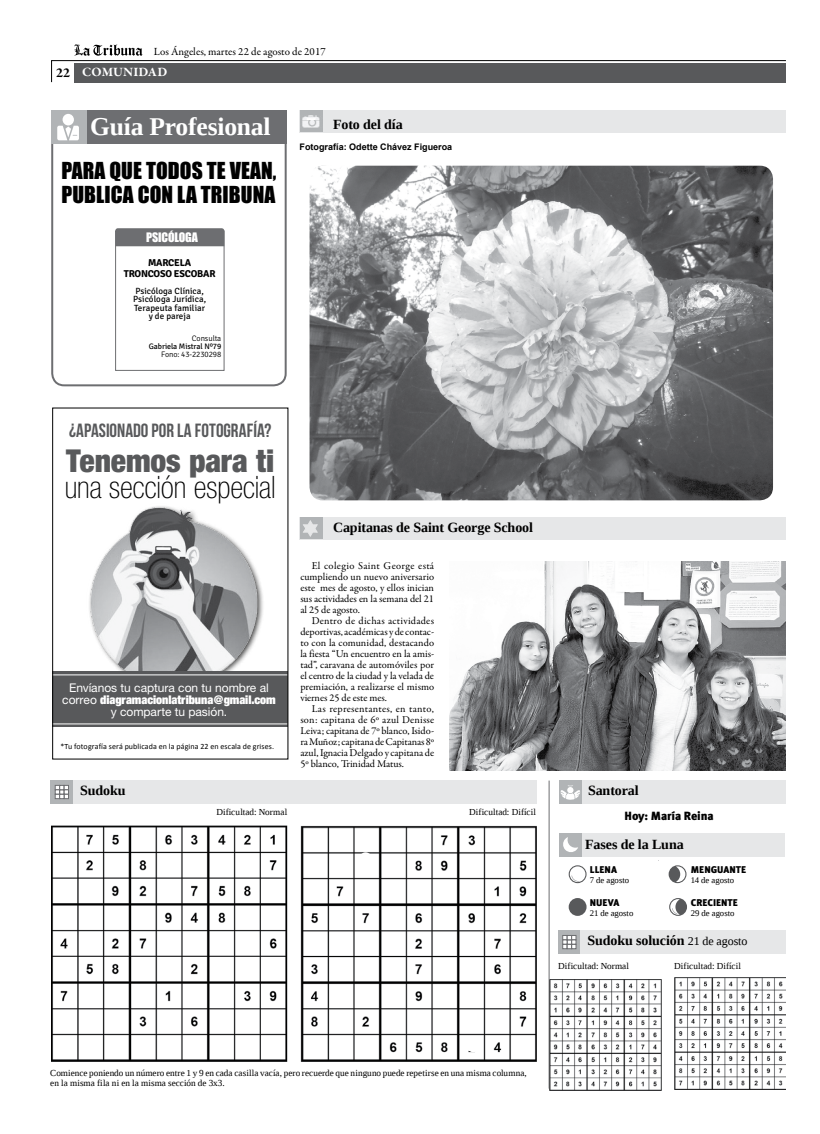
<style>
.page{position:relative;width:820px;height:1134px;background:#fff}
.page>*{position:absolute;margin:0;border:0;box-sizing:border-box;transform-origin:0 0}
.t1{font:900 condensed 31.6px "Helvetica Neue";letter-spacing:-.005em;color:#58595b}
.t2{font:100 condensed 30.9px "Helvetica Neue";letter-spacing:-.005em;color:#000}
.t3{font:700 25.5px "Liberation Serif";letter-spacing:-.01em;color:#fff}
.t4{font:21.5px/24.2px "Impact";letter-spacing:.005em;color:#000}
.t5{font:19.1px "Bebas Neue";letter-spacing:.005em;color:#58595b}
.t6{font:700 14px "Liberation Serif";letter-spacing:-.005em;color:#000}
.t7{font:700 14px "Garamond Premr Pro";color:#000}
.t8{font:700 13px "Garamond Premr Pro";letter-spacing:.01em;color:#fff}
.t9{font:12px/12px "Helvetica Neue";letter-spacing:-.005em;color:#fff;text-align:center}
.t10{font:12px "Impact";letter-spacing:-.01em;color:#fff}
.t11{font:900 11.9px "Meta Pro";letter-spacing:-.01em;color:#000}
.t12{font:11px "Garamond Premr Pro";color:#000}
.t13{font:10.5px "Garamond Premr Pro";color:#000}
.t14{font:10.5px "Garamond Premr Pro";letter-spacing:.02em;color:#000}
.t15{font:10.5px "Garamond Premr Pro";letter-spacing:.025em;color:#000}
.t16{font:10.5px "Garamond Premr Pro";letter-spacing:.03em;color:#000}
.t17{font:700 10px/11px "Signika";letter-spacing:-.02em;color:#000;text-align:center}
.t18{font:900 9.8px "Meta Pro";color:#000}
.t19{font:9.2px/10.3px "Liberation Serif";letter-spacing:.005em;color:#000}
.t20{font:9px/8.5px "Signika";letter-spacing:.005em;color:#000;text-align:center}
.t21{font:700 9px "Arial";color:#000}
.t22{font:8.7px "Liberation Serif";color:#000}
.t23{font:8px "Calibri";letter-spacing:.01em;color:#000}
.t24{font:300 8px/8px "Signika";letter-spacing:-.01em;color:#000;text-align:right}
.s1{font-weight:400}
.s2{font-weight:900;font-stretch:expanded}
.s3{font-weight:400;font-size:12px}
</style>
<div class="page">
<div style="left:51px;top:114px;width:235px;height:272px;border:2px solid #6d6e71;border-radius:12px"></div>
<svg style="left:51px;top:44px;width:735px;height:39px"></svg>
<div style="left:83px;top:111px;width:203px;height:33px;background:#6d6e71"></div>
<div style="left:51px;top:111px;width:36px;height:33px;background:#b1b4b6"></div>
<div style="left:63px;top:114px;width:11px;height:11px;background:#fff;border-radius:50%"></div>
<svg style="left:57px;top:126px;width:22px;height:14px"></svg>
<div style="left:115px;top:231px;width:109px;height:140px;background:#fff;border:1px solid #6d6e71"></div>
<div style="left:115px;top:228px;width:109px;height:18px;background:#6d6e71"></div>
<div style="left:73px;top:780px;width:463px;height:24px;background:#e6e7e8"></div>
<div style="left:50px;top:780px;width:23px;height:24px;background:#b1b4b6"></div>
<hr style="left:548px;top:780px;width:1px;height:308px;background:#6d6e71">
<svg style="left:55px;top:785px;width:14px;height:14px"></svg>
<div style="left:580px;top:833px;width:204px;height:23px;background:#e6e7e8"></div>
<div style="left:580px;top:780px;width:205px;height:24px;background:#e6e7e8"></div>
<div style="left:558px;top:780px;width:23px;height:24px;background:#b1b4b6"></div>
<div style="left:558px;top:930px;width:23px;height:23px;background:#b1b4b6"></div>
<div style="left:579px;top:930px;width:206px;height:23px;background:#e6e7e8"></div>
<svg style="left:560px;top:785px;width:20px;height:15px"></svg>
<div style="left:559px;top:833px;width:22px;height:23px;background:#b1b4b6"></div>
<svg style="left:563px;top:837px;width:15px;height:15px"></svg>
<svg style="left:568px;top:865px;width:18px;height:18px"></svg>
<div style="left:669px;top:898px;width:17px;height:18px;background:#58595b;border-radius:50%"></div>
<svg style="left:670px;top:899px;width:9px;height:16px"></svg>
<div style="left:568px;top:898px;width:18px;height:18px;background:#58595b;border-radius:50%"></div>
<div style="left:668px;top:865px;width:18px;height:18px;background:#58595b;border-radius:50%"></div>
<svg style="left:676px;top:866px;width:9px;height:16px"></svg>
<svg style="left:562px;top:935px;width:14px;height:14px"></svg>
<img style="left:309px;top:166px;width:463px;height:334px">
<div style="left:299px;top:110px;width:486px;height:22px;background:#e6e7e8"></div>
<div style="left:299px;top:110px;width:23px;height:22px;background:#b1b4b6"></div>
<img style="left:302px;top:116px;width:18px;height:12px">
<div style="left:299px;top:517px;width:486px;height:22px;background:#e6e7e8"></div>
<div style="left:299px;top:517px;width:23px;height:22px;background:#b1b4b6"></div>
<svg style="left:306px;top:118px;width:9px;height:2px"></svg>
<img style="left:89px;top:506px;width:173px;height:165px">
<div style="left:52px;top:671px;width:235px;height:56px;background:#58595b"></div>
<hr style="left:51px;top:675px;width:236px;height:1px;background:#fff">
<hr style="left:51px;top:724px;width:236px;height:1px;background:#fff">
<div style="left:52px;top:407px;width:236px;height:352px;border:1px solid #000"></div>
<svg style="left:303px;top:520px;width:14px;height:17px"></svg>
<img style="left:449px;top:561px;width:336px;height:209px">
<img style="left:51px;top:825px;width:236px;height:236px">
<img style="left:300px;top:825px;width:236px;height:236px">
<div style="left:357px;top:852px;width:16px;height:22px;background:#fff;border-radius:50%"></div>
<div style="left:434px;top:1013px;width:16px;height:15px;background:#fff;border-radius:50%"></div>
<div style="left:465px;top:1037px;width:16px;height:15px;background:#fff;border-radius:50%"></div>
<img style="left:674px;top:978px;width:111px;height:111px">
<img style="left:549px;top:979px;width:112px;height:111px">
<p class="t7" style="left:56px;top:64px;width:16px">22</p>
<p class="t12" style="left:154px;top:45px;width:173px">Los Ángeles, martes 22 de agosto de 2017</p>
<p class="t8" style="left:82px;top:64px;width:87px">comunidad</p>
<p class="t3" style="left:90px;top:109px;width:182px">Guía Profesional</p>
<p class="t6" style="left:333px;top:115px;width:71px">Foto del día</p>
<p class="t21" style="left:299px;top:141px;width:154px">Fotografía: Odette Chávez Figueroa</p>
<p class="t4" style="left:61px;top:158px;width:216px">PARA QUE TODOS TE VEAN,<br>PUBLICA CON LA TRIBUNA</p>
<p class="t10" style="left:146px;top:228px;width:53px">PSICÓLOGA</p>
<p class="t17" style="left:124px;top:257px;width:93px">MARCELA<br>TRONCOSO ESCOBAR</p>
<p class="t20" style="left:133px;top:287px;width:74px">Psicóloga Clínica,<br>Psicóloga Jurídica,<br>Terapeuta familiar y de pareja</p>
<p class="t24" style="left:149px;top:334px;width:74px">Consulta<br><span class="s1">Gabriela Mistral Nº79<br></span>Fono: 43-2230298</p>
<p class="t5" style="left:69px;top:419px;width:203px">¿APASIONADO POR LA FOTOGRAFÍA?</p>
<p class="t1" style="left:66px;top:442px;width:209px">Tenemos para ti</p>
<p class="t2" style="left:65px;top:470px;width:212px">una sección especial</p>
<p class="t9" style="left:62px;top:681px;width:215px">Envíanos tu captura con tu nombre al correo <span class="s2">diagramacionlatribuna@gmail.com </span>y comparte tu pasión.</p>
<p class="t23" style="left:60px;top:742px;width:215px">*Tu fotografía será publicada en la página 22 en escala de grises.</p>
<p class="t6" style="left:80px;top:781px;width:47px">Sudoku</p>
<p class="t19" style="left:216px;top:806px;width:72px">Dificultad: Normal</p>
<p class="t6" style="left:333px;top:518px;width:201px">Capitanas de Saint George School</p>
<p class="t16" style="left:311px;top:559px;width:124px">El colegio Saint George está</p>
<p class="t13" style="left:300px;top:570px;width:135px">cumpliendo un nuevo aniversario</p>
<p class="t13" style="left:300px;top:581px;width:135px">este mes de agosto, y ellos inician</p>
<p class="t13" style="left:300px;top:592px;width:135px">sus actividades en la semana del 21</p>
<p class="t13" style="left:300px;top:603px;width:61px">al 25 de agosto.</p>
<p class="t15" style="left:311px;top:614px;width:124px">Dentro de dichas actividades</p>
<p class="t13" style="left:300px;top:625px;width:135px">deportivas, académicas y de contac-</p>
<p class="t13" style="left:300px;top:636px;width:135px">to con la comunidad, destacando</p>
<p class="t13" style="left:300px;top:647px;width:135px">la fiesta “Un encuentro en la amis-</p>
<p class="t13" style="left:300px;top:658px;width:135px">tad”, caravana de automóviles por</p>
<p class="t13" style="left:300px;top:669px;width:135px">el centro de la ciudad y la velada de</p>
<p class="t13" style="left:300px;top:680px;width:135px">premiación, a realizarse el mismo</p>
<p class="t13" style="left:300px;top:691px;width:88px">viernes 25 de este mes.</p>
<p class="t14" style="left:311px;top:702px;width:124px">Las representantes, en tanto,</p>
<p class="t13" style="left:300px;top:713px;width:135px">son: capitana de 6º azul Denisse</p>
<p class="t13" style="left:300px;top:724px;width:135px">Leiva; capitana de 7º blanco, Isido-</p>
<p class="t13" style="left:300px;top:735px;width:135px">ra Muñoz; capitana de Capitanas 8º</p>
<p class="t13" style="left:300px;top:746px;width:135px">azul, Ignacia Delgado y capitana de</p>
<p class="t13" style="left:300px;top:757px;width:105px">5º blanco, Trinidad Matus.</p>
<p class="t19" style="left:469px;top:806px;width:68px">Dificultad: Difícil</p>
<p class="t6" style="left:587px;top:781px;width:52px">Santoral</p>
<p class="t11" style="left:624px;top:808px;width:91px">Hoy: María Reina</p>
<p class="t6" style="left:585px;top:835px;width:100px">Fases de la Luna</p>
<p class="t18" style="left:589px;top:864px;width:29px">LLENA</p>
<p class="t22" style="left:589px;top:875px;width:41px">7 de agosto</p>
<p class="t18" style="left:589px;top:896px;width:31px">NUEVA</p>
<p class="t22" style="left:589px;top:907px;width:45px">21 de agosto</p>
<p class="t18" style="left:690px;top:864px;width:57px">MENGUANTE</p>
<p class="t22" style="left:690px;top:875px;width:45px">14 de agosto</p>
<p class="t18" style="left:690px;top:896px;width:48px">CRECIENTE</p>
<p class="t22" style="left:690px;top:907px;width:45px">29 de agosto</p>
<p class="t6" style="left:587px;top:930px;width:161px">Sudoku solución <span class="s3">21 de agosto</span></p>
<p class="t19" style="left:558px;top:960px;width:72px">Dificultad: Normal</p>
<p class="t19" style="left:674px;top:960px;width:68px">Dificultad: Difícil</p>
<p class="t19" style="left:50px;top:1068px;width:478px">Comience poniendo un número entre 1 y 9 en cada casilla vacía, pero recuerde que ninguno puede repetirse en una misma columna, en la misma fila ni en la misma sección de 3x3.</p>
</div>
